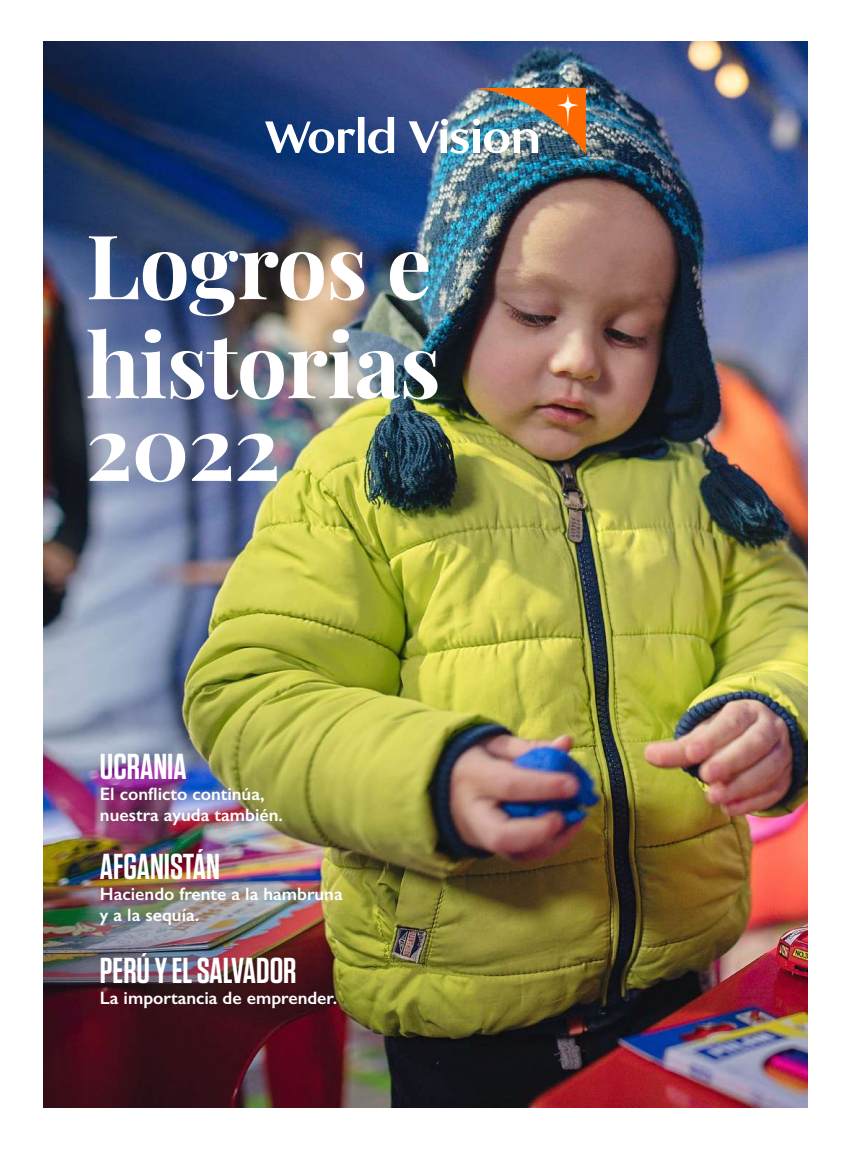
<style>
.page{position:relative;width:851px;height:1149px;background:#fff}
.page>*{position:absolute;margin:0;border:0;box-sizing:border-box;transform-origin:0 0}
.t1{font:700 89.1px/98.9px "Playfair Display";letter-spacing:-.01em;color:#fff}
.t2{font:600 36px "Tungsten";color:#fff}
.t3{font:600 18px/21px "Gill Sans";color:#fff}
</style>
<div class="page">
<img style="left:43px;top:41px;width:764px;height:1066px">
<img style="left:265px;top:88px;width:321px;height:66px">
<h1 class="t1" style="left:86px;top:209px;width:356px">Logros e historias</h1>
<h1 class="t1" style="left:86px;top:390px;width:196px">2022</h1>
<h2 class="t2" style="left:100px;top:747px;width:88px">UCRANIA</h2>
<p class="t3" style="left:100px;top:783px;width:184px">El conflicto continúa, nuestra ayuda también.</p>
<h2 class="t2" style="left:100px;top:847px;width:121px">AFGANISTÁN</h2>
<p class="t3" style="left:100px;top:883px;width:244px">Haciendo frente a la hambruna y a la sequía.</p>
<h2 class="t2" style="left:100px;top:951px;width:198px">PERÚ Y EL SALVADOR</h2>
<p class="t3" style="left:100px;top:987px;width:239px">La importancia de emprender.</p>
</div>
